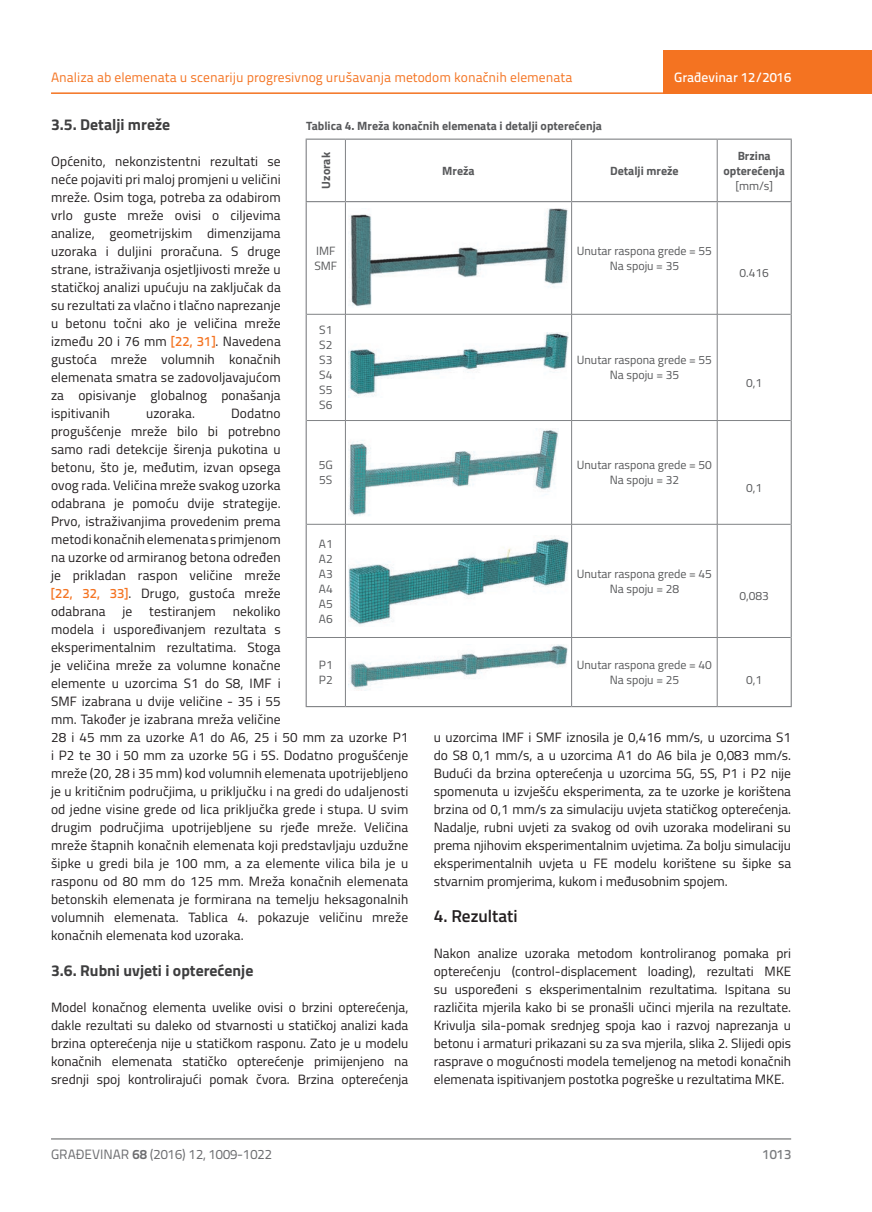
<style>
.page{position:relative;width:872px;height:1212px;background:#fff}
.page>*{position:absolute;margin:0;border:0;box-sizing:border-box;transform-origin:0 0}
.t1{font:600 17.25px "Titillium";color:#231f20}
.t2{font:700 15.75px "Titillium";color:#3e3e3f}
.t3{font:13.5px/18px "Titillium";letter-spacing:.01em;color:#231f20;text-align:justify}
.t4{font:13.5px "Titillium Text 22 L";color:#f47321}
.t5{font:13.5px "Titillium Text 22 L";color:#6c6d70}
.t6{font:500 13.5px "Titillium Text 22 L";color:#fff}
.t7{font:500 13.5px "Titillium Text 22 L";color:#787a7d}
.t8{font:12px/15px "Titillium";color:#57585a;text-align:center}
.t9{font:700 12px/15px "Titillium";color:#57585a;text-align:center}
.s1{font-family:"Titillium Text 22 L";font-weight:500;color:#f47321}
.s2{font-weight:700}
</style>
<div class="page">
<hr style="left:51px;top:92px;width:821px;height:2px;background:#f47321">
<div style="left:663px;top:50px;width:209px;height:44px;background:#f47321"></div>
<hr style="left:51px;top:1139px;width:740px;height:1px;background:#57585a">
<hr style="left:717px;top:140px;width:1px;height:61px;background:#808285">
<hr style="left:571px;top:140px;width:1px;height:61px;background:#808285">
<hr style="left:345px;top:140px;width:1px;height:61px;background:#808285">
<hr style="left:717px;top:202px;width:1px;height:112px;background:#808285">
<hr style="left:571px;top:202px;width:1px;height:112px;background:#808285">
<hr style="left:345px;top:202px;width:1px;height:112px;background:#808285">
<hr style="left:717px;top:314px;width:73px;height:1px;background:#808285">
<hr style="left:571px;top:314px;width:146px;height:1px;background:#808285">
<hr style="left:717px;top:314px;width:1px;height:106px;background:#808285">
<hr style="left:345px;top:314px;width:226px;height:1px;background:#808285">
<hr style="left:571px;top:314px;width:1px;height:106px;background:#808285">
<hr style="left:307px;top:314px;width:38px;height:1px;background:#808285">
<hr style="left:345px;top:314px;width:1px;height:106px;background:#808285">
<hr style="left:717px;top:420px;width:73px;height:1px;background:#808285">
<hr style="left:571px;top:420px;width:146px;height:1px;background:#808285">
<hr style="left:717px;top:421px;width:1px;height:103px;background:#808285">
<hr style="left:345px;top:420px;width:226px;height:1px;background:#808285">
<hr style="left:571px;top:421px;width:1px;height:103px;background:#808285">
<hr style="left:307px;top:420px;width:38px;height:1px;background:#808285">
<hr style="left:345px;top:421px;width:1px;height:103px;background:#808285">
<hr style="left:717px;top:524px;width:73px;height:1px;background:#808285">
<hr style="left:571px;top:524px;width:146px;height:1px;background:#808285">
<hr style="left:717px;top:524px;width:1px;height:113px;background:#808285">
<hr style="left:345px;top:524px;width:226px;height:1px;background:#808285">
<hr style="left:571px;top:524px;width:1px;height:113px;background:#808285">
<hr style="left:307px;top:524px;width:38px;height:1px;background:#808285">
<hr style="left:345px;top:524px;width:1px;height:113px;background:#808285">
<hr style="left:717px;top:637px;width:73px;height:1px;background:#808285">
<hr style="left:571px;top:637px;width:146px;height:1px;background:#808285">
<hr style="left:717px;top:638px;width:1px;height:68px;background:#808285">
<hr style="left:345px;top:637px;width:226px;height:1px;background:#808285">
<hr style="left:571px;top:638px;width:1px;height:68px;background:#808285">
<hr style="left:307px;top:637px;width:38px;height:1px;background:#808285">
<hr style="left:345px;top:638px;width:1px;height:68px;background:#808285">
<hr style="left:790px;top:202px;width:1px;height:112px;background:#808285">
<hr style="left:306px;top:202px;width:1px;height:112px;background:#808285">
<hr style="left:790px;top:314px;width:1px;height:106px;background:#808285">
<hr style="left:306px;top:314px;width:1px;height:106px;background:#808285">
<hr style="left:790px;top:420px;width:1px;height:104px;background:#808285">
<hr style="left:306px;top:420px;width:1px;height:104px;background:#808285">
<hr style="left:790px;top:524px;width:1px;height:113px;background:#808285">
<hr style="left:306px;top:524px;width:1px;height:113px;background:#808285">
<hr style="left:790px;top:637px;width:1px;height:69px;background:#808285">
<hr style="left:306px;top:637px;width:1px;height:69px;background:#808285">
<hr style="left:717px;top:706px;width:74px;height:1px;background:#808285">
<hr style="left:571px;top:706px;width:146px;height:1px;background:#808285">
<hr style="left:345px;top:706px;width:226px;height:1px;background:#808285">
<hr style="left:306px;top:706px;width:39px;height:1px;background:#808285">
<hr style="left:717px;top:139px;width:74px;height:1px;background:#808285">
<hr style="left:790px;top:140px;width:1px;height:61px;background:#808285">
<hr style="left:571px;top:139px;width:146px;height:1px;background:#808285">
<hr style="left:345px;top:139px;width:226px;height:1px;background:#808285">
<hr style="left:306px;top:139px;width:39px;height:1px;background:#808285">
<hr style="left:306px;top:140px;width:1px;height:61px;background:#808285">
<hr style="left:717px;top:201px;width:74px;height:1px;background:#808285">
<hr style="left:571px;top:201px;width:146px;height:1px;background:#808285">
<hr style="left:345px;top:201px;width:226px;height:1px;background:#808285">
<hr style="left:306px;top:201px;width:39px;height:1px;background:#808285">
<img style="left:348px;top:208px;width:220px;height:99px">
<img style="left:348px;top:332px;width:221px;height:65px">
<img style="left:348px;top:429px;width:210px;height:87px">
<img style="left:348px;top:536px;width:221px;height:89px">
<img style="left:348px;top:645px;width:220px;height:44px">
<p class="t4" style="left:51px;top:68px;width:523px">Analiza ab elemenata u scenariju progresivnog urušavanja metodom konačnih elemenata</p>
<p class="t6" style="left:674px;top:67px;width:118px">Građevinar 12/2016</p>
<p class="t2" style="left:51px;top:112px;width:121px">3.5. Detalji mreže</p>
<p class="t3" style="left:51px;top:151px;width:231px">Općenito, nekonzistentni rezultati se neće pojaviti pri maloj promjeni u veličini mreže. Osim toga, potreba za odabirom vrlo guste mreže ovisi o ciljevima analize, geometrijskim dimenzijama uzoraka i duljini proračuna. S druge strane, istraživanja osjetljivosti mreže u statičkoj analizi upućuju na zaključak da su rezultati za vlačno i tlačno naprezanje u betonu točni ako je veličina mreže između 20 i 76 mm <span class="s1">[22, 31]</span>. Navedena gustoća mreže volumnih konačnih elemenata smatra se zadovoljavajućom za opisivanje globalnog ponašanja ispitivanih</p>
<p class="t9" style="left:306px;top:117px;width:297px">Tablica 4. Mreža konačnih elemenata i detalji opterećenja</p>
<p class="t9" style="left:723px;top:148px;width:63px">Brzina opterećenja</p>
<p class="t8" style="left:735px;top:178px;width:39px">[mm/s]</p>
<p class="t9" style="left:318px;top:189px;width:38px;rotate:-90deg">Uzorak</p>
<p class="t9" style="left:442px;top:163px;width:34px">Mreža</p>
<p class="t9" style="left:610px;top:163px;width:70px">Detalji mreže</p>
<p class="t8" style="left:577px;top:243px;width:137px">Unutar raspona grede = 55<br>Na spoju = 35</p>
<p class="t8" style="left:314px;top:243px;width:24px;text-align:left">IMF<br>SMF</p>
<p class="t8" style="left:739px;top:265px;width:31px">0.416</p>
<p class="t8" style="left:319px;top:322px;width:15px;text-align:justify">S1<br>S2<br>S3<br>S4<br>S5<br>S6</p>
<p class="t8" style="left:577px;top:352px;width:137px">Unutar raspona grede = 55<br>Na spoju = 35</p>
<p class="t8" style="left:746px;top:375px;width:18px">0,1</p>
<p class="t3" style="left:51px;top:403px;width:231px;text-indent:180px">Dodatno progušćenje mreže bilo bi potrebno samo radi detekcije širenja pukotina u betonu, što je, međutim, izvan opsega ovog rada. Veličina mreže svakog uzorka odabrana je pomoću dvije strategije.<br>Prvo, istraživanjima provedenim prema metodi konačnih elemenata s primjenom na uzorke od armiranog betona određen je prikladan raspon veličine mreže <span class="s1">[22, 32, 33]</span>. Drugo, gustoća mreže odabrana</p>
<p class="t3" style="left:146px;top:403px;width:50px">uzoraka.</p>
<p class="t8" style="left:577px;top:457px;width:137px">Unutar raspona grede = 50<br>Na spoju = 32</p>
<p class="t8" style="left:319px;top:457px;width:16px;text-align:left">5G<br>5S</p>
<p class="t8" style="left:746px;top:480px;width:18px">0,1</p>
<p class="t8" style="left:319px;top:536px;width:15px;text-align:justify">A1<br>A2<br>A3<br>A4<br>A5<br>A6</p>
<p class="t8" style="left:577px;top:566px;width:137px">Unutar raspona grede = 45<br>Na spoju = 28</p>
<p class="t8" style="left:739px;top:588px;width:31px">0,083</p>
<p class="t3" style="left:51px;top:601px;width:359px;text-align:left;text-indent:182px">nekoliko<br>modela i uspoređivanjem rezultata s<br>eksperimentalnim rezultatima. Stoga<br>je veličina mreže za volumne konačne<br>elemente u uzorcima S1 do S8, IMF i<br>SMF izabrana u dvije veličine - 35 i 55<br>mm. Također je izabrana mreža veličine<br>28 i 45 mm za uzorke A1 do A6, 25 i 50 mm za uzorke P1 i P2 te 30 i 50 mm za uzorke 5G i 5S. Dodatno progušćenje mreže (20, 28 i 35 mm) kod volumnih elemenata upotrijebljeno je u kritičnim područjima, u priključku i na gredi do udaljenosti od jedne visine grede od lica priključka grede i stupa. U svim drugim područjima upotrijebljene su rjeđe mreže. Veličina mreže štapnih konačnih elemenata koji predstavljaju uzdužne šipke u gredi bila je 100 mm, a za elemente vilica bila je u rasponu od 80 mm do 125 mm. Mreža konačnih elemenata betonskih elemenata je formirana na temelju heksagonalnih volumnih elemenata. Tablica 4. pokazuje veličinu mreže konačnih elemenata kod uzoraka.</p>
<p class="t2" style="left:51px;top:959px;width:204px">3.6. Rubni uvjeti i opterećenje</p>
<p class="t3" style="left:51px;top:998px;width:359px">Model konačnog elementa uvelike ovisi o brzini opterećenja, dakle rezultati su daleko od stvarnosti u statičkoj analizi kada brzina opterećenja nije u statičkom rasponu. Zato je u modelu konačnih elemenata statičko opterećenje primijenjeno na srednji spoj kontrolirajući pomak čvora. Brzina opterećenja</p>
<p class="t3" style="left:122px;top:601px;width:11px">je</p>
<p class="t3" style="left:149px;top:601px;width:68px">testiranjem</p>
<p class="t8" style="left:577px;top:657px;width:137px">Unutar raspona grede = 40<br>Na spoju = 25</p>
<p class="t8" style="left:319px;top:657px;width:15px;text-align:left">P1<br>P2</p>
<p class="t8" style="left:746px;top:672px;width:18px">0,1</p>
<p class="t3" style="left:434px;top:728px;width:359px">u uzorcima IMF i SMF iznosila je 0,416 mm/s, u uzorcima S1 do S8 0,1 mm/s, a u uzorcima A1 do A6 bila je 0,083 mm/s.<br>Budući da brzina opterećenja u uzorcima 5G, 5S, P1 i P2 nije spomenuta u izvješću eksperimenta, za te uzorke je korištena brzina od 0,1 mm/s za simulaciju uvjeta statičkog opterećenja.<br>Nadalje, rubni uvjeti za svakog od ovih uzoraka modelirani su prema njihovim eksperimentalnim uvjetima. Za bolju simulaciju eksperimentalnih uvjeta u FE modelu korištene su šipke sa stvarnim promjerima, kukom i međusobnim spojem.</p>
<p class="t1" style="left:434px;top:903px;width:85px">4. Rezultati</p>
<p class="t3" style="left:434px;top:944px;width:359px">Nakon analize uzoraka metodom kontroliranog pomaka pri opterećenju (control-displacement loading), rezultati MKE su uspoređeni s eksperimentalnim rezultatima. Ispitana su različita mjerila kako bi se pronašli učinci mjerila na rezultate.<br>Krivulja sila-pomak srednjeg spoja kao i razvoj naprezanja u betonu i armaturi prikazani su za sva mjerila, slika 2. Slijedi opis rasprave o mogućnosti modela temeljenog na metodi konačnih elemenata ispitivanjem postotka pogreške u rezultatima MKE.</p>
<p class="t5" style="left:51px;top:1144px;width:222px">GRAĐEVINAR <span class="s2">68</span> (2016) 12, 1009-1022</p>
<p class="t7" style="left:762px;top:1144px;width:30px">1013</p>
</div>
